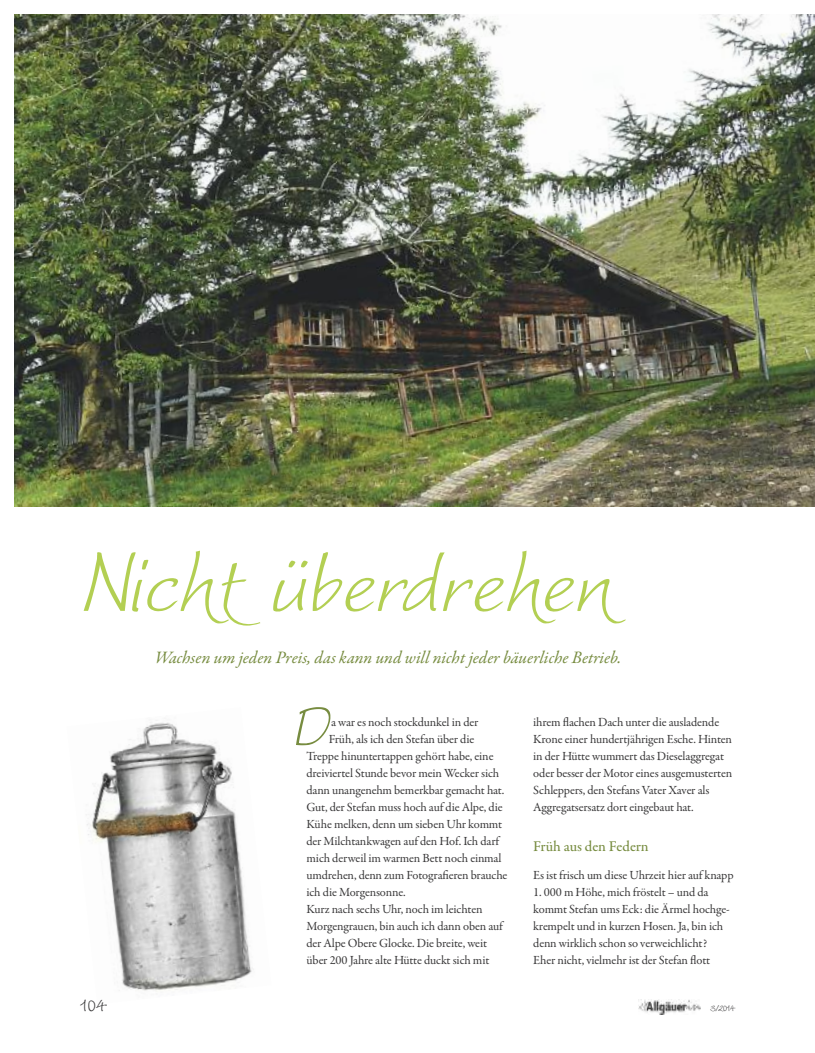
<style>
.page{position:relative;width:815px;height:1053px;background:#fff}
.page>*{position:absolute;margin:0;border:0;box-sizing:border-box;transform-origin:0 0}
.t1{font:italic 112.5px "Worstveld Sling Extra";color:#b3cf53}
.t2{font:italic 71.88px "Worstveld Sling Extra";color:#778c40}
.t3{font:25px "Wiesbaden Swing";color:#393839}
.t4{font:italic 17.5px "Garamond Premr Pro";color:#778c40}
.t5{font:500 15px "Garamond Premr Pro";letter-spacing:-.01em;color:#778c40}
.t6{font:12.5px/17px "Garamond Premr Pro";letter-spacing:-.015em;color:#393839}
.t7{font:12.5px "Wiesbaden Swing";color:#393839}
</style>
<div class="page">
<img style="left:86px;top:720px;width:168px;height:272px">
<img style="left:14px;top:14px;width:800px;height:493px">
<img style="left:638px;top:999px;width:63px;height:14px">
<h1 class="t1" style="left:80px;top:529px;width:530px">Nicht überdrehen</h1>
<h3 class="t4" style="left:155px;top:651px;width:468px">Wachsen um jeden Preis, das kann und will nicht jeder bäuerliche Betrieb.</h3>
<h2 class="t2" style="left:290px;top:692px;width:38px">D</h2>
<p class="t6" style="left:533px;top:714px;width:200px">ihrem flachen Dach unter die ausladende Krone einer hundertjährigen Esche. Hinten in der Hütte wummert das Dieselaggregat oder besser der Motor eines ausgemusterten Schleppers, den Stefans Vater Xaver als Aggregatsersatz dort eingebaut hat.</p>
<p class="t5" style="left:533px;top:840px;width:117px">Früh aus den Federn</p>
<p class="t6" style="left:533px;top:867px;width:202px">Es ist frisch um diese Uhrzeit hier auf knapp</p>
<p class="t6" style="left:533px;top:884px;width:198px">1. 000 m Höhe, mich fröstelt – und da kommt Stefan ums Eck: die Ärmel hochge&shy;krempelt und in kurzen Hosen. Ja, bin ich denn wirklich schon so verweichlicht?<br>Eher nicht, vielmehr ist der Stefan flott</p>
<p class="t6" style="left:331px;top:714px;width:149px">a war es noch stockdunkel in der</p>
<p class="t6" style="left:329px;top:731px;width:147px">Früh, als ich den Stefan über die</p>
<p class="t6" style="left:306px;top:748px;width:189px">Treppe hinuntertappen gehört habe, eine</p>
<p class="t6" style="left:306px;top:765px;width:194px">dreiviertel Stunde bevor mein Wecker sich</p>
<p class="t6" style="left:306px;top:782px;width:199px">dann unangenehm bemerkbar gemacht hat.</p>
<p class="t6" style="left:306px;top:799px;width:198px">Gut, der Stefan muss hoch auf die Alpe, die</p>
<p class="t6" style="left:306px;top:816px;width:197px">Kühe melken, denn um sieben Uhr kommt</p>
<p class="t6" style="left:306px;top:833px;width:194px">der Milchtankwagen auf den Hof. Ich darf</p>
<p class="t6" style="left:306px;top:850px;width:197px">mich derweil im warmen Bett noch einmal</p>
<p class="t6" style="left:306px;top:867px;width:203px">umdrehen, denn zum Fotografieren brauche</p>
<p class="t6" style="left:306px;top:884px;width:101px">ich die Morgensonne.</p>
<p class="t6" style="left:306px;top:901px;width:178px">Kurz nach sechs Uhr, noch im leichten</p>
<p class="t6" style="left:306px;top:918px;width:198px">Morgengrauen, bin auch ich dann oben auf</p>
<p class="t6" style="left:306px;top:935px;width:182px">der Alpe Obere Glocke. Die breite, weit</p>
<p class="t6" style="left:306px;top:952px;width:185px">über 200 Jahre alte Hütte duckt sich mit</p>
<h3 class="t3" style="left:80px;top:987px;width:29px">104</h3>
<p class="t7" style="left:710px;top:999px;width:27px">3/2014</p>
</div>
